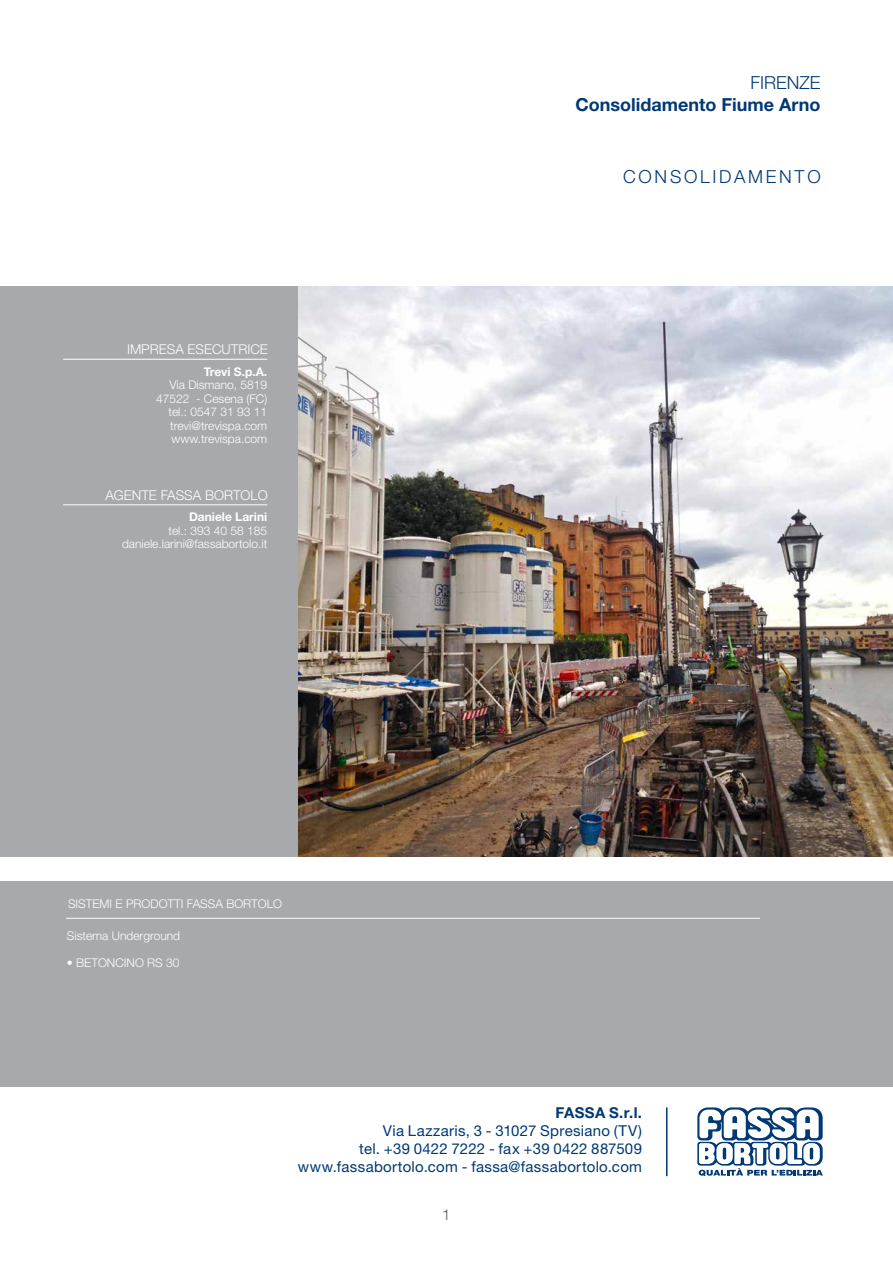
<style>
.page{position:relative;width:893px;height:1263px;background:#fff}
.page>*{position:absolute;margin:0;border:0;box-sizing:border-box;transform-origin:0 0}
.t1{font:700 18px "Helvetica Neue LT Std";color:#003974}
.t2{font:300 18px "Helvetica Neue LT Std";letter-spacing:.15em;color:#003974}
.t3{font:300 18px "Helvetica Neue LT Std";color:#003974}
.t4{font:15px/18px "Helvetica Neue LT Std";letter-spacing:.02em;color:#003974;text-align:right}
.t5{font:700 15px "Helvetica Neue LT Std";letter-spacing:.02em;color:#003974}
.t6{font:300 15px "Helvetica Neue LT Std";color:#58595b}
.t7{font:300 13.5px "Helvetica Neue LT Std";color:#fff}
.t8{font:300 12px/13.5px "Helvetica Neue LT Std";color:#fff;text-align:right}
.t9{font:700 12px "Helvetica Neue LT Std";color:#fff}
</style>
<div class="page">
<svg style="left:697px;top:1107px;width:126px;height:69px"></svg>
<div style="left:0;top:286px;width:893px;height:571px;background:#a7a9ac"></div>
<div style="left:0;top:881px;width:893px;height:205px;background:#a7a9ac"></div>
<hr style="left:66px;top:918px;width:694px;height:1px;background:#fff">
<hr style="left:666px;top:1107px;width:1px;height:69px;background:#003974">
<img style="left:299px;top:286px;width:594px;height:571px">
<hr style="left:63px;top:359px;width:204px;height:1px;background:#fff">
<hr style="left:63px;top:505px;width:204px;height:1px;background:#fff">
<p class="t7" style="left:127px;top:341px;width:142px">IMPRESA ESECUTRICE</p>
<p class="t9" style="left:204px;top:364px;width:65px">Trevi S.p.A.</p>
<p class="t8" style="left:156px;top:378px;width:113px">Via Dismano, 5819<br>47522 - Cesena (FC) tel.: 0547 31 93 11 trevi@trevispa.com www.trevispa.com</p>
<p class="t7" style="left:105px;top:487px;width:164px">AGENTE FASSA BORTOLO</p>
<p class="t9" style="left:189px;top:510px;width:80px">Daniele Larini</p>
<p class="t8" style="left:122px;top:524px;width:147px">tel.: 393 40 58 185 daniele.larini@fassabortolo.it</p>
<h1 class="t3" style="left:750px;top:72px;width:72px">FIRENZE</h1>
<h1 class="t1" style="left:575px;top:93px;width:246px">Consolidamento Fiume Arno</h1>
<h1 class="t2" style="left:623px;top:166px;width:199px">CONSOLIDAMENTO</h1>
<p class="t8" style="left:68px;top:897px;width:216px">SISTEMI E PRODOTTI FASSA BORTOLO</p>
<p class="t8" style="left:67px;top:929px;width:115px">Sistema Underground</p>
<p class="t8" style="left:67px;top:956px;width:114px">• BETONCINO RS 30</p>
<p class="t5" style="left:555px;top:1103px;width:88px">FASSA S.r.l.</p>
<p class="t4" style="left:298px;top:1121px;width:346px">Via Lazzaris, 3 - 31027 Spresiano (TV)<br>tel. +39 0422 7222 - fax +39 0422 887509 www.fassabortolo.com - fassa@fassabortolo.com</p>
<p class="t6" style="left:442px;top:1205px;width:10px">1</p>
</div>
